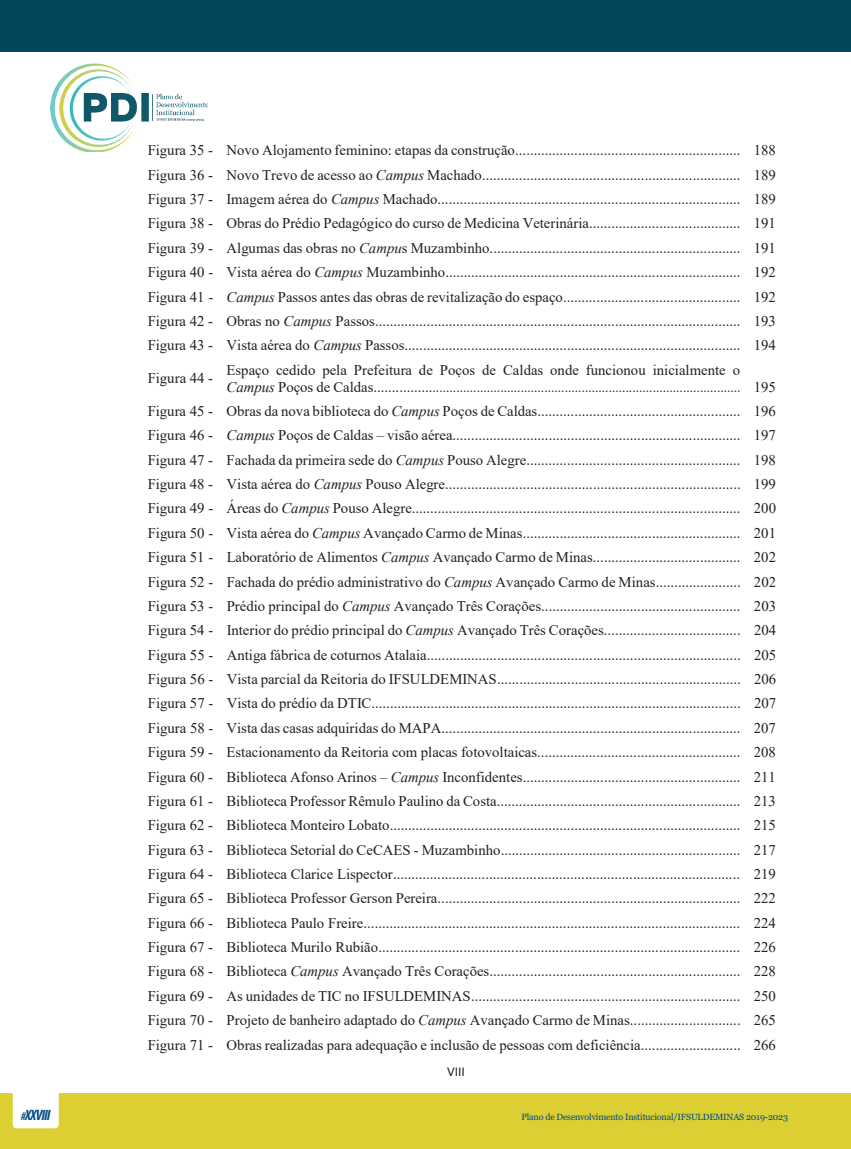
<style>
.page{position:relative;width:851px;height:1149px;background:#fff}
.page>*{position:absolute;margin:0;border:0;box-sizing:border-box;transform-origin:0 0}
.t1{font:italic 700 condensed 15px "Myriad Pro";letter-spacing:-.065em;color:#004b87}
.t2{font:14.7px/24.3px "Times New Roman";color:#231f20;text-align:justify}
.t3{font:13.5px "Times New Roman";color:#231f20}
.t4{font:13.5px "Calibri";color:#231f20}
.t5{font:9px "Georgia";letter-spacing:-.02em;color:#004b87}
.s1{font-style:italic}
.s2{font-style:italic;font-size:14.7px}
.s3{font-size:14.7px}
.s4{font-size:12px}
</style>
<div class="page">
<div style="left:0;top:1093px;width:850px;height:55px;background:#dccf34"></div>
<div style="left:13px;top:1077px;width:46px;height:50px;background:#fff;border-radius:4px"></div>
<div style="left:0;top:0;width:850px;height:52px;background:#01465a"></div>
<img style="left:50px;top:64px;width:158px;height:88px">
<p class="t2" style="left:148px;top:138px;width:629px">Figura 35 - Novo Alojamento feminino: etapas da construção............................................................. 188<br>Figura 36 - Novo Trevo de acesso ao <span class="s1">Campus</span> Machado...................................................................... 189<br>Figura 37 - Imagem aérea do <span class="s1">Campus</span> Machado.................................................................................. 189<br>Figura 38 - Obras do Prédio Pedagógico do curso de Medicina Veterinária......................................... 191<br>Figura 39 - Algumas das obras no <span class="s1">Campu</span>s Muzambinho.................................................................... 191<br>Figura 40 - Vista aérea do <span class="s1">Campus</span> Muzambinho................................................................................ 192<br>Figura 41 - <span class="s1">Campus</span> Passos antes das obras de revitalização do espaço................................................ 192<br>Figura 42 - Obras no <span class="s1">Campus</span> Passos................................................................................................... 193<br>Figura 43 - Vista aérea do <span class="s1">Campus</span> Passos........................................................................................... 194</p>
<p class="t2" style="left:148px;top:365px;width:67px">Figura 44 -</p>
<p class="t2" style="left:226px;top:357px;width:515px">Espaço cedido pela Prefeitura de Poços de Caldas onde funcionou inicialmente o</p>
<p class="t3" style="left:226px;top:377px;width:551px"><span class="s2">Campus</span> <span class="s3">Poços de Caldas................</span>........................................................................................... <span class="s3">195</span></p>
<p class="t2" style="left:148px;top:398px;width:630px">Figura 45 - Obras da nova biblioteca do <span class="s1">Campus</span> Poços de Caldas....................................................... 196<br>Figura 46 - <span class="s1">Campus</span> Poços de Caldas – visão aérea.............................................................................. 197<br>Figura 47 - Fachada da primeira sede do <span class="s1">Campus</span> Pouso Alegre.......................................................... 198<br>Figura 48 - Vista aérea do <span class="s1">Campus</span> Pouso Alegre................................................................................ 199<br>Figura 49 - Áreas do <span class="s1">Campus</span> Pouso Alegre......................................................................................... 200<br>Figura 50 - Vista aérea do <span class="s1">Campus</span> Avançado Carmo de Minas........................................................... 201<br>Figura 51 - Laboratório de Alimentos <span class="s1">Campus</span> Avançado Carmo de Minas........................................ 202<br>Figura 52 - Fachada do prédio administrativo do <span class="s1">Campus</span> Avançado Carmo de Minas....................... 202<br>Figura 53 - Prédio principal do <span class="s1">Campus</span> Avançado Três Corações...................................................... 203<br>Figura 54 - Interior do prédio principal do <span class="s1">Campus</span> Avançado Três Corações..................................... 204<br>Figura 55 - Antiga fábrica de coturnos Atalaia..................................................................................... 205<br>Figura 56 - Vista parcial da Reitoria do IFSULDEMINAS.................................................................. 206<br>Figura 57 - Vista do prédio da DTIC.................................................................................................... 207<br>Figura 58 - Vista das casas adquiridas do MAPA................................................................................. 207<br>Figura 59 - Estacionamento da Reitoria com placas fotovoltaicas....................................................... 208<br>Figura 60 - Biblioteca Afonso Arinos – <span class="s1">Campus</span> Inconfidentes........................................................... 211<br>Figura 61 - Biblioteca Professor Rêmulo Paulino da Costa.................................................................. 213<br>Figura 62 - Biblioteca Monteiro Lobato............................................................................................... 215<br>Figura 63 - Biblioteca Setorial do CeCAES - Muzambinho................................................................. 217<br>Figura 64 - Biblioteca Clarice Lispector.............................................................................................. 219<br>Figura 65 - Biblioteca Professor Gerson Pereira.................................................................................. 222<br>Figura 66 - Biblioteca Paulo Freire...................................................................................................... 224<br>Figura 67 - Biblioteca Murilo Rubião.................................................................................................. 226<br>Figura 68 - Biblioteca <span class="s1">Campus</span> Avançado Três Corações.................................................................... 228<br>Figura 69 - As unidades de TIC no IFSULDEMINAS......................................................................... 250<br>Figura 70 - Projeto de banheiro adaptado do <span class="s1">Campus</span> Avançado Carmo de Minas.............................. 265<br>Figura 71 - Obras realizadas para adequação e inclusão de pessoas com deficiência........................... 266</p>
<p class="t4" style="left:447px;top:1061px;width:19px">VIII</p>
<p class="t1" style="left:21px;top:1105px;width:31px"><span class="s4">#</span>XXVIII</p>
<p class="t5" style="left:521px;top:1111px;width:268px">Plano de Desenvolvimento Institucional/IFSULDEMINAS 2019-2023</p>
</div>
